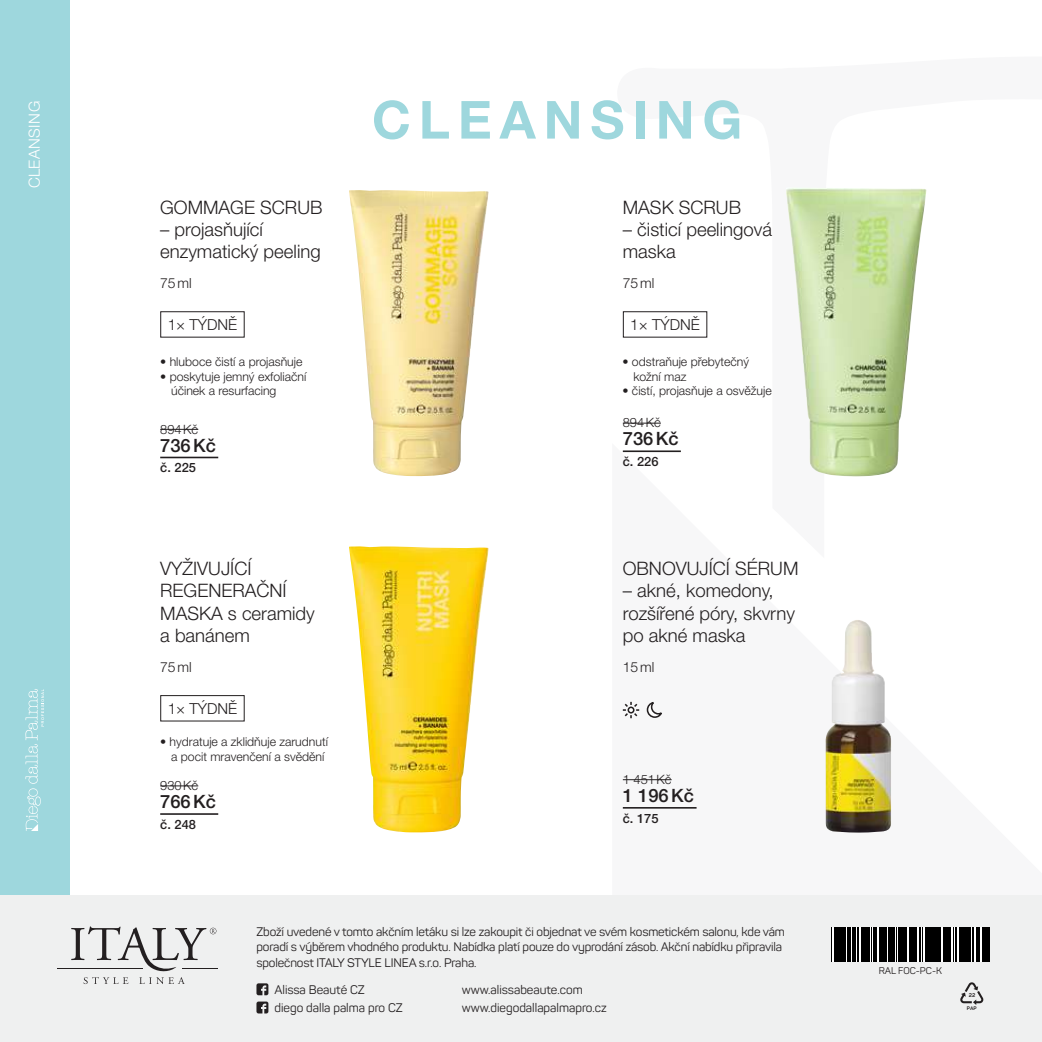
<style>
.page{position:relative;width:1042px;height:1042px;background:#fff}
.page>*{position:absolute;margin:0;border:0;box-sizing:border-box;transform-origin:0 0}
.t1{font:700 52.5px "Helvetica Neue LT Pro";letter-spacing:.15em;color:#9ed7dd}
.t2{font:300 18.55px/22.2px "Helvetica Neue LT Pro";color:#231f20}
.t3{font:500 18.38px "Helvetica Neue LT Pro";color:#231f20}
.t4{font:300 15.4px "Helvetica Neue LT Pro";letter-spacing:.03em;color:#fff}
.t5{font:300 15.22px "Helvetica Neue LT Pro";color:#231f20}
.t6{font:300 14px "Helvetica Neue LT Pro";color:#231f20}
.t7{font:300 12.78px "Helvetica Neue LT Pro";color:#231f20}
.t8{font:500 12.78px "Helvetica Neue LT Pro";color:#231f20}
.t9{font:12.25px/15.8px "Panton";letter-spacing:-.01em;color:#231f20}
.t10{font:300 12.25px/14.7px "Helvetica Neue LT Pro";color:#231f20}
.t11{font:9.62px "Panton";color:#231f20}
.t12{font:700 5.42px "Panton";color:#231f20}
.t13{font:700 5.08px "Panton";color:#231f20}
</style>
<div class="page">
<div style="left:0;top:0;width:70px;height:1042px;background:#9ed7dd"></div>
<div style="left:0;top:895px;width:1042px;height:147px;background:#eff0f0"></div>
<svg style="left:256px;top:983px;width:12px;height:12px"></svg>
<svg style="left:256px;top:1001px;width:12px;height:12px"></svg>
<hr style="left:57px;top:968px;width:86px;height:1px;background:#231f20">
<hr style="left:183px;top:968px;width:35px;height:1px;background:#231f20">
<svg style="left:71px;top:926px;width:145px;height:58px"></svg>
<svg style="left:960px;top:982px;width:23px;height:23px"></svg>
<svg style="left:832px;top:927px;width:157px;height:34px;fill:#fff"></svg>
<hr style="left:831px;top:927px;width:1px;height:34px;background:#000">
<hr style="left:834px;top:927px;width:1px;height:34px;background:#000">
<hr style="left:835px;top:927px;width:2px;height:34px;background:#000">
<hr style="left:838px;top:927px;width:2px;height:34px;background:#000">
<hr style="left:841px;top:927px;width:1px;height:34px;background:#000">
<hr style="left:842px;top:927px;width:2px;height:34px;background:#000">
<hr style="left:845px;top:927px;width:1px;height:34px;background:#000">
<hr style="left:847px;top:927px;width:1px;height:34px;background:#000">
<hr style="left:848px;top:927px;width:2px;height:34px;background:#000">
<hr style="left:852px;top:927px;width:1px;height:34px;background:#000">
<hr style="left:854px;top:927px;width:2px;height:34px;background:#000">
<hr style="left:856px;top:927px;width:1px;height:34px;background:#000">
<hr style="left:858px;top:927px;width:1px;height:34px;background:#000">
<hr style="left:861px;top:927px;width:1px;height:34px;background:#000">
<hr style="left:862px;top:927px;width:2px;height:34px;background:#000">
<hr style="left:865px;top:927px;width:1px;height:34px;background:#000">
<hr style="left:866px;top:927px;width:3px;height:34px;background:#000">
<hr style="left:869px;top:927px;width:1px;height:34px;background:#000">
<hr style="left:871px;top:927px;width:1px;height:34px;background:#000">
<hr style="left:874px;top:927px;width:2px;height:34px;background:#000">
<hr style="left:876px;top:927px;width:1px;height:34px;background:#000">
<hr style="left:879px;top:927px;width:2px;height:34px;background:#000">
<hr style="left:882px;top:927px;width:1px;height:34px;background:#000">
<hr style="left:883px;top:927px;width:3px;height:34px;background:#000">
<hr style="left:886px;top:927px;width:1px;height:34px;background:#000">
<hr style="left:888px;top:927px;width:1px;height:34px;background:#000">
<hr style="left:889px;top:927px;width:2px;height:34px;background:#000">
<hr style="left:892px;top:927px;width:2px;height:34px;background:#000">
<hr style="left:896px;top:927px;width:1px;height:34px;background:#000">
<hr style="left:898px;top:927px;width:1px;height:34px;background:#000">
<hr style="left:899px;top:927px;width:2px;height:34px;background:#000">
<hr style="left:902px;top:927px;width:1px;height:34px;background:#000">
<hr style="left:903px;top:927px;width:3px;height:34px;background:#000">
<hr style="left:906px;top:927px;width:1px;height:34px;background:#000">
<hr style="left:909px;top:927px;width:1px;height:34px;background:#000">
<hr style="left:910px;top:927px;width:3px;height:34px;background:#000">
<hr style="left:913px;top:927px;width:2px;height:34px;background:#000">
<hr style="left:916px;top:927px;width:1px;height:34px;background:#000">
<hr style="left:919px;top:927px;width:1px;height:34px;background:#000">
<hr style="left:920px;top:927px;width:1px;height:34px;background:#000">
<hr style="left:922px;top:927px;width:1px;height:34px;background:#000">
<hr style="left:925px;top:927px;width:1px;height:34px;background:#000">
<hr style="left:926px;top:927px;width:1px;height:34px;background:#000">
<hr style="left:927px;top:927px;width:3px;height:34px;background:#000">
<hr style="left:930px;top:927px;width:3px;height:34px;background:#000">
<hr style="left:933px;top:927px;width:1px;height:34px;background:#000">
<hr style="left:935px;top:927px;width:2px;height:34px;background:#000">
<hr style="left:937px;top:927px;width:3px;height:34px;background:#000">
<hr style="left:940px;top:927px;width:1px;height:34px;background:#000">
<hr style="left:943px;top:927px;width:1px;height:34px;background:#000">
<hr style="left:945px;top:927px;width:2px;height:34px;background:#000">
<hr style="left:947px;top:927px;width:3px;height:34px;background:#000">
<hr style="left:950px;top:927px;width:1px;height:34px;background:#000">
<hr style="left:953px;top:927px;width:1px;height:34px;background:#000">
<hr style="left:954px;top:927px;width:1px;height:34px;background:#000">
<hr style="left:956px;top:927px;width:1px;height:34px;background:#000">
<hr style="left:959px;top:927px;width:1px;height:34px;background:#000">
<hr style="left:960px;top:927px;width:1px;height:34px;background:#000">
<hr style="left:962px;top:927px;width:2px;height:34px;background:#000">
<hr style="left:964px;top:927px;width:3px;height:34px;background:#000">
<hr style="left:967px;top:927px;width:2px;height:34px;background:#000">
<hr style="left:970px;top:927px;width:1px;height:34px;background:#000">
<hr style="left:972px;top:927px;width:1px;height:34px;background:#000">
<hr style="left:973px;top:927px;width:1px;height:34px;background:#000">
<hr style="left:976px;top:927px;width:2px;height:34px;background:#000">
<hr style="left:979px;top:927px;width:1px;height:34px;background:#000">
<hr style="left:981px;top:927px;width:1px;height:34px;background:#000">
<hr style="left:983px;top:927px;width:2px;height:34px;background:#000">
<hr style="left:986px;top:927px;width:2px;height:34px;background:#000">
<hr style="left:989px;top:927px;width:1px;height:34px;background:#000">
<div style="left:623px;top:311px;width:84px;height:27px;border:1px solid #231f20"></div>
<div style="left:160px;top:311px;width:85px;height:27px;border:1px solid #231f20"></div>
<div style="left:160px;top:695px;width:85px;height:26px;border:1px solid #231f20"></div>
<hr style="left:160px;top:457px;width:58px;height:1px;background:#231f20">
<hr style="left:160px;top:429px;width:38px;height:1px;background:#231f20">
<hr style="left:160px;top:813px;width:58px;height:2px;background:#231f20">
<hr style="left:160px;top:785px;width:38px;height:1px;background:#231f20">
<hr style="left:623px;top:450px;width:58px;height:2px;background:#231f20">
<hr style="left:623px;top:423px;width:38px;height:1px;background:#231f20">
<img style="left:349px;top:190px;width:140px;height:286px">
<svg style="left:623px;top:702px;width:16px;height:16px"></svg>
<svg style="left:646px;top:701px;width:16px;height:17px"></svg>
<img style="left:786px;top:188px;width:140px;height:288px">
<hr style="left:623px;top:807px;width:73px;height:1px;background:#231f20">
<hr style="left:623px;top:779px;width:48px;height:1px;background:#231f20">
<img style="left:825px;top:620px;width:66px;height:212px">
<img style="left:349px;top:546px;width:140px;height:286px">
<svg style="left:25px;top:689px;width:19px;height:142px"></svg>
<p class="t4" style="left:25px;top:188px;width:89px;rotate:-90deg">CLEANSING</p>
<h1 class="t1" style="left:372px;top:87px;width:367px">CLEA NSING</h1>
<h2 class="t2" style="left:160px;top:196px;width:150px">GOMMAGE SCRUB</h2>
<h2 class="t2" style="left:160px;top:218px;width:162px">– projasňující enzymatický peeling</h2>
<h2 class="t2" style="left:623px;top:196px;width:106px">MASK SCRUB</h2>
<h2 class="t2" style="left:623px;top:218px;width:151px">– čisticí peelingová maska</h2>
<p class="t6" style="left:160px;top:274px;width:33px">75ml</p>
<p class="t6" style="left:623px;top:274px;width:33px">75ml</p>
<p class="t5" style="left:168px;top:315px;width:33px">1× týdn</p>
<p class="t5" style="left:228px;top:315px;width:10px">ě</p>
<p class="t5" style="left:630px;top:315px;width:33px">1× týdn</p>
<p class="t5" style="left:691px;top:315px;width:10px">ě</p>
<p class="t10" style="left:160px;top:354px;width:144px">• hluboce čistí a projasňuje</p>
<p class="t10" style="left:171px;top:369px;width:137px;text-indent:-11px">• poskytuje jemný exfoliační účinek a resurfacing</p>
<p class="t7" style="left:160px;top:421px;width:40px">894Kč</p>
<h3 class="t3" style="left:160px;top:434px;width:57px">736Kč</h3>
<p class="t8" style="left:160px;top:460px;width:37px">č. 225</p>
<h2 class="t2" style="left:160px;top:557px;width:156px">Vyživující regenerační maska s ceramidy a banánem</h2>
<p class="t6" style="left:160px;top:658px;width:33px">75ml</p>
<p class="t5" style="left:168px;top:699px;width:33px">1× týdn</p>
<p class="t5" style="left:228px;top:699px;width:10px">ě</p>
<p class="t10" style="left:160px;top:734px;width:169px;text-align:center">• hydratuje a zklidňuje zarudnutí a pocit mravenčení a svědění</p>
<p class="t7" style="left:160px;top:778px;width:40px">930Kč</p>
<h3 class="t3" style="left:160px;top:790px;width:57px">766Kč</h3>
<p class="t8" style="left:160px;top:817px;width:37px">č. 248</p>
<p class="t10" style="left:633px;top:354px;width:117px;text-indent:-11px">• odstraňuje přebytečný kožní maz</p>
<p class="t10" style="left:622px;top:383px;width:151px">• čistí, projasňuje a osvěžuje</p>
<p class="t7" style="left:623px;top:415px;width:40px">894Kč</p>
<h3 class="t3" style="left:623px;top:428px;width:57px">736Kč</h3>
<p class="t8" style="left:623px;top:454px;width:37px">č. 226</p>
<h2 class="t2" style="left:623px;top:557px;width:177px">Obnovující sérum</h2>
<h2 class="t2" style="left:623px;top:579px;width:174px">– akné, komedony, rozšířené póry, skvrny po akné maska</h2>
<p class="t6" style="left:623px;top:658px;width:33px">15ml</p>
<p class="t7" style="left:623px;top:771px;width:50px">1 451Kč</p>
<h3 class="t3" style="left:623px;top:784px;width:73px">1 196Kč</h3>
<p class="t8" style="left:623px;top:810px;width:37px">č. 175</p>
<p class="t9" style="left:256px;top:923px;width:530px">Zboží uvedené v tomto akčním letáku si lze zakoupit či objednat ve svém kosmetickém salonu, kde vám poradí s výběrem vhodného produktu. Nabídka platí pouze do vyprodání zásob. Akční nabídku připravila společnost ITALY STYLE</p>
<p class="t9" style="left:384px;top:955px;width:7px">LINE</p>
<p class="t9" style="left:409px;top:955px;width:69px">A s.r.o. Praha.</p>
<p class="t9" style="left:462px;top:1000px;width:146px">www.diegodallapalmapro.cz</p>
<p class="t9" style="left:275px;top:981px;width:92px">Alissa Beauté CZ</p>
<p class="t9" style="left:462px;top:981px;width:122px">www.alissabeaute.com</p>
<p class="t9" style="left:275px;top:1000px;width:130px">diego dalla palma pro CZ</p>
<p class="t11" style="left:879px;top:965px;width:64px">RAL FOC-PC-K</p>
<p class="t12" style="left:969px;top:992px;width:8px">22</p>
<p class="t13" style="left:967px;top:1005px;width:5px">PAP</p>
</div>
